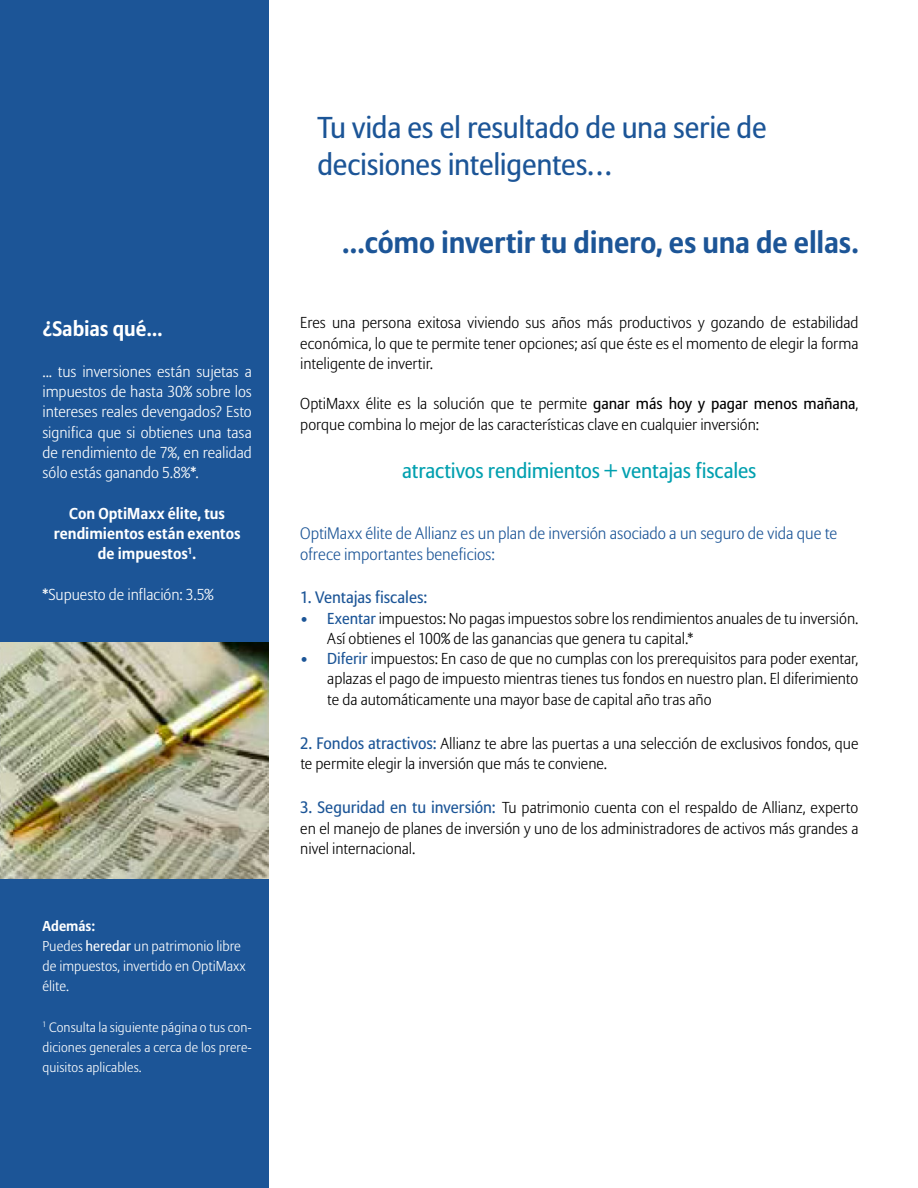
<style>
.page{position:relative;width:918px;height:1188px;background:#fff}
.page>*{position:absolute;margin:0;border:0;box-sizing:border-box;transform-origin:0 0}
.t1{font:30px/37.5px "Allianz Sans";letter-spacing:-.01em;color:#1c5597}
.t2{font:700 30px "Allianz Sans";letter-spacing:-.005em;color:#1c5597}
.t3{font:21px "Allianz Sans";letter-spacing:-.005em;color:#00a0af}
.t4{font:700 21px "Allianz Sans";letter-spacing:-.005em;color:#fff}
.t5{font:300 16.5px/21px "Allianz Sans";letter-spacing:-.005em;color:#1c5597}
.t6{font:16.5px "Allianz Sans";color:#1c5597}
.t7{font:300 15.75px/20.2px "Allianz Sans";letter-spacing:-.005em;color:#000;text-align:justify}
.t8{font:300 15.75px/20.2px "Allianz Sans";letter-spacing:-.005em;color:#fff;text-align:justify}
.t9{font:700 15.75px/20.2px "Allianz Sans";letter-spacing:.005em;color:#fff;text-align:center}
.t10{font:300 14.25px/20.2px "Allianz Sans";color:#fff}
.t11{font:300 13.5px/20.2px "Allianz Sans";letter-spacing:.005em;color:#fff;text-align:justify}
.s1{font-weight:400}
.s2{font-weight:700}
.s3{font-weight:400;color:#1c5597}
.s4{font-weight:400;font-size:16.5px;color:#1c5597}
</style>
<div class="page">
<div style="left:0;top:0;width:269px;height:1188px;background:#1c5597"></div>
<img style="left:0;top:642px;width:269px;height:237px">
<h1 class="t1" style="left:317px;top:110px;width:451px">Tu vida es el resultado de una serie de decisiones inteligentes…</h1>
<h1 class="t2" style="left:342px;top:223px;width:519px">...cómo invertir tu dinero, es una de ellas.</h1>
<p class="t7" style="left:300px;top:313px;width:560px">Eres una persona exitosa viviendo sus años más productivos y gozando de estabilidad económica, lo que te permite tener opciones; así que éste es el momento de elegir la forma inteligente de invertir.</p>
<p class="t7" style="left:300px;top:394px;width:560px">OptiMaxx élite es la solución que te permite <span class="s1">ganar más hoy y pagar menos mañana</span>, porque combina lo mejor de las características clave en cualquier inversión:</p>
<h2 class="t3" style="left:402px;top:458px;width:356px">atractivos rendimientos + ventajas fiscales</h2>
<h2 class="t4" style="left:43px;top:316px;width:122px">¿Sabias qué...</h2>
<p class="t8" style="left:43px;top:362px;width:211px">... tus inversiones están sujetas a impuestos de hasta 30% sobre los intereses reales devengados? Esto significa que si obtienes una tasa de rendimiento de 7%, en realidad sólo estás ganando 5.8%<span class="s2">*</span>.</p>
<p class="t9" style="left:54px;top:503px;width:188px">Con OptiMaxx élite, tus rendimientos están exentos de impuestos<sup>1</sup>.</p>
<p class="t8" style="left:43px;top:585px;width:172px"><span class="s2">*</span>Supuesto de inflación: 3.5%</p>
<p class="t6" style="left:300px;top:588px;width:129px">1. Ventajas fiscales:</p>
<p class="t7" style="left:327px;top:609px;width:533px;text-indent:-27px"><span class="s3">• Exentar</span> impuestos: No pagas impuestos sobre los rendimientos anuales de tu inversión.<br>Así obtienes el 100% de las ganancias que genera tu capital.*</p>
<p class="t7" style="left:327px;top:649px;width:533px;text-indent:-27px"><span class="s3">• Diferir</span> impuestos: En caso de que no cumplas con los prerequisitos para poder exentar, aplazas el pago de impuesto mientras tienes tus fondos en nuestro plan. El diferimiento te da automáticamente una mayor base de capital año tras año</p>
<p class="t7" style="left:300px;top:734px;width:560px"><span class="s4">2. Fondos atractivos:</span> Allianz te abre las puertas a una selección de exclusivos fondos, que te permite elegir la inversión que más te conviene.</p>
<p class="t7" style="left:300px;top:798px;width:560px"><span class="s4">3. Seguridad en tu inversión:</span> Tu patrimonio cuenta con el respaldo de Allianz, experto en el manejo de planes de inversión y uno de los administradores de activos más grandes a nivel internacional.</p>
<p class="t5" style="left:300px;top:524px;width:539px">OptiMaxx élite de Allianz es un plan de inversión asociado a un seguro de vida que te ofrece importantes beneficios:</p>
<p class="t10" style="left:43px;top:916px;width:205px"><span class="s2">Además:<br></span>Puedes <span class="s1">heredar</span> un patrimonio libre de impuestos, invertido en OptiMaxx élite.</p>
<p class="t11" style="left:43px;top:1018px;width:211px"><sup>1</sup> Consulta la siguiente página o tus con&shy;diciones generales a cerca de los prere&shy;quisitos aplicables.</p>
</div>
